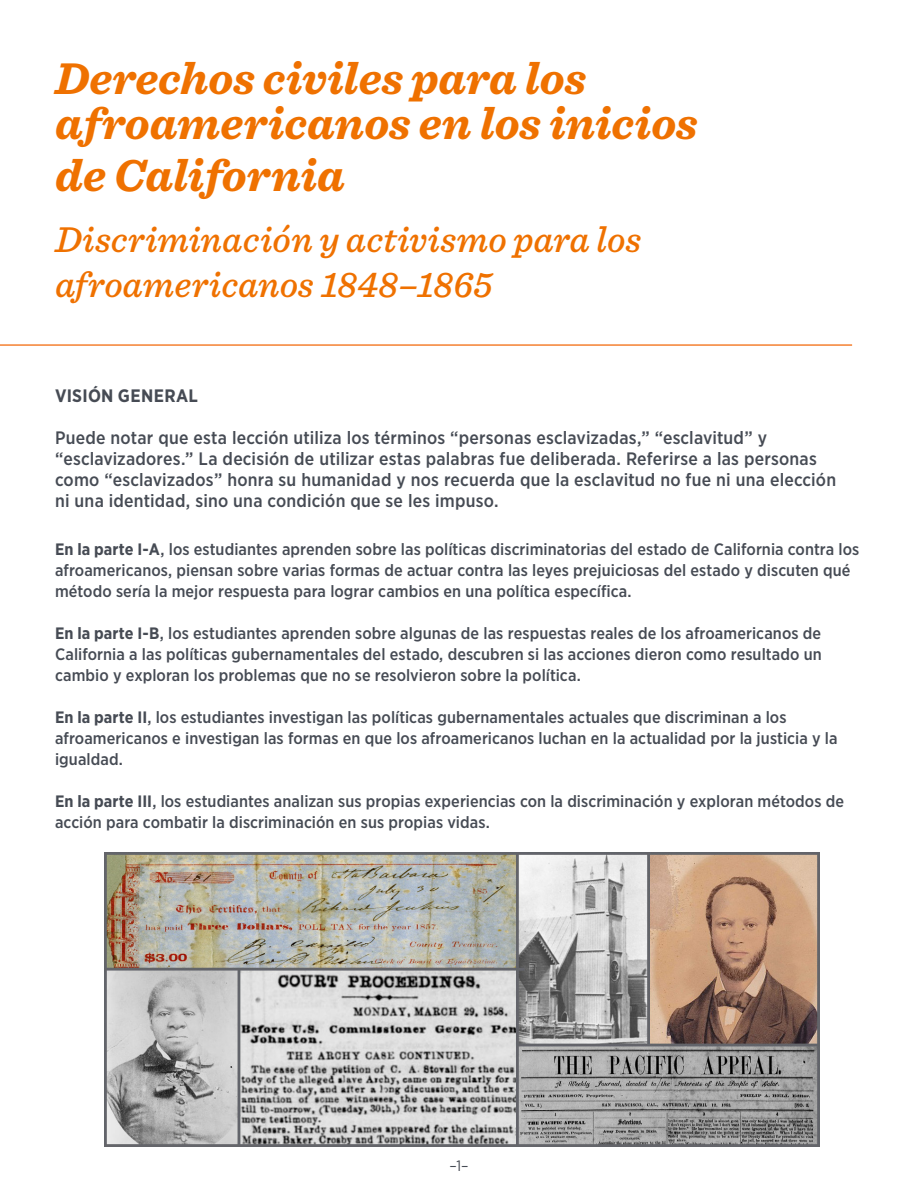
<style>
.page{position:relative;width:918px;height:1188px;background:#fff}
.page>*{position:absolute;margin:0;border:0;box-sizing:border-box;transform-origin:0 0}
._1_1_Header{font:italic 700 46.5px/45px "Sentinel";color:#ef7100}
._1_1_Header-2{font:italic 500 37.5px/45px "Sentinel";color:#ef7100}
._1_1_Header-3{font:500 18px/21px "Gotham Narrow";letter-spacing:.01em;color:#464b54}
._1_1_Header-4{font:700 18px "Gotham Narrow";letter-spacing:.015em;color:#464b54}
._1_1_Header-5{font:500 16.5px/21px "Gotham Narrow";letter-spacing:.005em;color:#464b54}
.t1{font:15px "Gotham Narrow";color:#464b54}
.s1{font-weight:700}
</style>
<div class="page">
<hr style="left:0;top:344px;width:852px;height:2px;background:#f47721">
<img style="left:105px;top:852px;width:714px;height:294px">
<p class="_1_1_Header" style="left:55px;top:54px;width:644px">Derechos civiles para los afroamericanos en los inicios</p>
<p class="_1_1_Header" style="left:55px;top:151px;width:291px">de California</p>
<p class="_1_1_Header-2" style="left:55px;top:215px;width:588px">Discriminación y activismo para los afroamericanos 1848–1865</p>
<p class="_1_1_Header-4" style="left:55px;top:384px;width:144px">VISIÓN GENERAL</p>
<p class="_1_1_Header-3" style="left:55px;top:427px;width:783px">Puede notar que esta lección utiliza los términos “personas esclavizadas,” “esclavitud” y “esclavizadores.” La decisión de utilizar estas palabras fue deliberada. Referirse a las personas como “esclavizados” honra su humanidad y nos recuerda que la esclavitud no fue ni una elección ni una identidad, sino una condición que se les impuso.</p>
<p class="_1_1_Header-5" style="left:55px;top:538px;width:806px"><span class="s1">En la parte I-A</span>, los estudiantes aprenden sobre las políticas discriminatorias del estado de California contra los afroamericanos, piensan sobre varias formas de actuar contra las leyes prejuiciosas del estado y discuten qué método sería la mejor respuesta para lograr cambios en una política específica.</p>
<p class="_1_1_Header-5" style="left:55px;top:622px;width:768px;text-align:justify"><span class="s1">En la parte I-B</span>, los estudiantes aprenden sobre algunas de las respuestas reales de los afroamericanos de California a las políticas gubernamentales del estado, descubren si las acciones dieron como resultado un cambio y exploran los problemas que no se resolvieron sobre la política.</p>
<p class="_1_1_Header-5" style="left:55px;top:706px;width:784px"><span class="s1">En la parte II</span>, los estudiantes investigan las políticas gubernamentales actuales que discriminan a los afroamericanos e investigan las formas en que los afroamericanos luchan en la actualidad por la justicia y la igualdad.</p>
<p class="_1_1_Header-5" style="left:55px;top:790px;width:791px"><span class="s1">En la parte III</span>, los estudiantes analizan sus propias experiencias con la discriminación y exploran métodos de acción para combatir la discriminación en sus propias vidas.</p>
<p class="t1" style="left:449px;top:1157px;width:21px">–1–</p>
</div>
